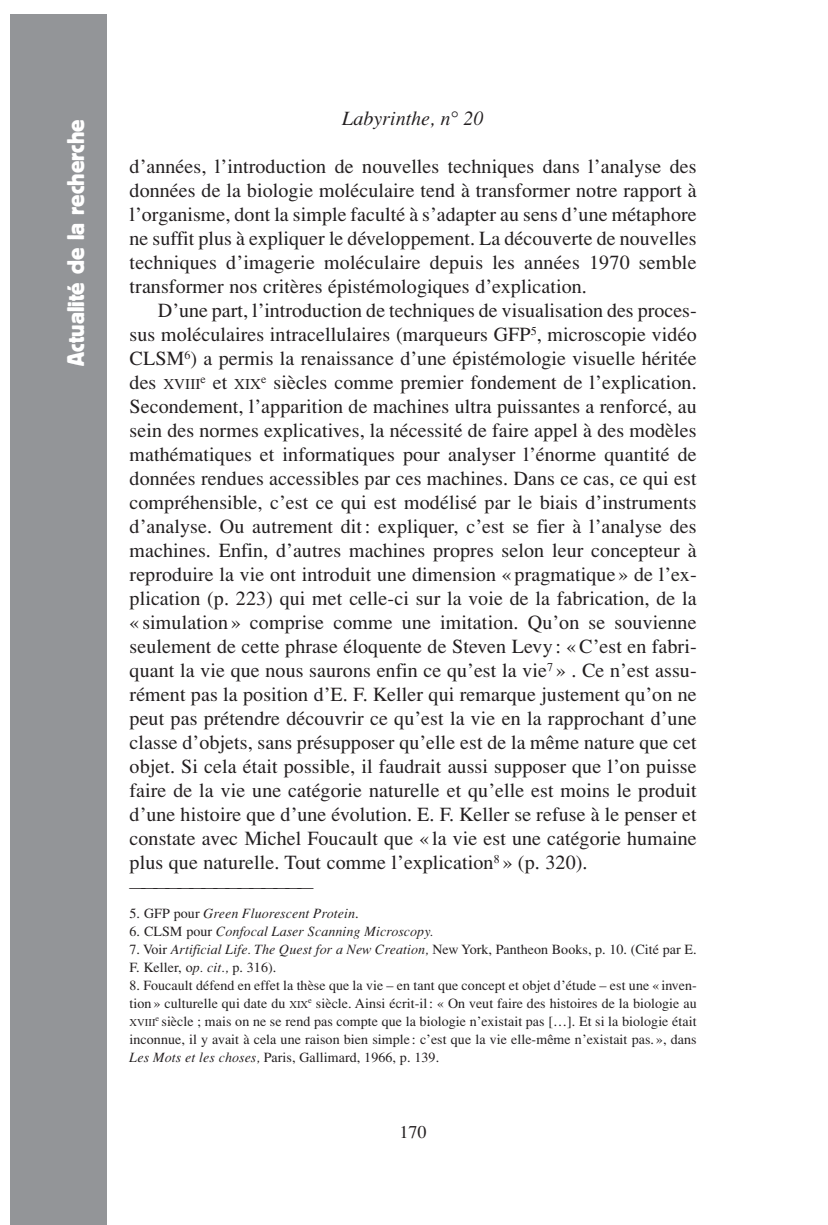
<style>
.page{position:relative;width:828px;height:1225px;background:#fff}
.page>*{position:absolute;margin:0;border:0;box-sizing:border-box;transform-origin:0 0}
.t1{font:24px "Block BE";color:#fff}
.t2{font:20px/24px "Times";letter-spacing:.005em;color:#231f20;text-align:justify}
.t3{font:italic 20px "Times";color:#231f20}
.t4{font:18px "Times";color:#231f20}
.t5{font:16px "Times";color:#231f20}
.t6{font:14px/18px "Times";letter-spacing:.005em;color:#231f20;text-align:justify}
.t7{font:italic 14px "Times";letter-spacing:.005em;color:#231f20}
.s1{font-size:15px}
.s2{font-style:normal}
.s3{font-style:italic}
.s4{font-size:10.4px}
</style>
<div class="page">
<div style="left:10px;top:14px;width:97px;height:1210px;background:#939598"></div>
<p class="t1" style="left:67px;top:365px;width:248px;rotate:-90deg">Actualité de la recherche</p>
<p class="t3" style="left:342px;top:111px;width:143px">Labyrinthe, n° 20</p>
<p class="t2" style="left:130px;top:156px;width:568px">d’années, l’introduction de nouvelles techniques dans l’analyse des données de la biologie moléculaire tend à transformer notre rapport à l’organisme, dont la simple faculté à s’adapter au sens d’une métaphore ne suffit plus à expliquer le développement. La découverte de nouvelles techniques d’imagerie moléculaire depuis les années 1970 semble transformer nos critères épistémologiques d’explication.</p>
<p class="t2" style="left:130px;top:300px;width:568px;text-indent:28px">D’une part, l’introduction de techniques de visualisation des proces&shy;sus moléculaires intracellulaires (marqueurs GFP<sup>5</sup>, microscopie vidéo CLSM<sup>6</sup>) a permis la renaissance d’une épistémologie visuelle héritée des <span class="s1">XVIII</span><sup>e</sup> et <span class="s1">XIX</span><sup>e</sup> siècles comme premier fondement de l’explication.<br>Secondement, l’apparition de machines ultra puissantes a renforcé, au sein des normes explicatives, la nécessité de faire appel à des modèles mathématiques et informatiques pour analyser l’énorme quantité de données rendues accessibles par ces machines. Dans ce cas, ce qui est compréhensible, c’est ce qui est modélisé par le biais d’instruments d’analyse. Ou autrement dit : expliquer, c’est se fier à l’analyse des machines. Enfin, d’autres machines propres selon leur concepteur à reproduire la vie ont introduit une dimension « pragmatique » de l’ex&shy;plication (p. 223) qui met celle-ci sur la voie de la fabrication, de la « simulation » comprise comme une imitation. Qu’on se souvienne seulement de cette phrase éloquente de Steven Levy : « C’est en fabri&shy;quant la vie que nous saurons enfin ce qu’est la vie<sup>7</sup> » . Ce n’est assu&shy;rément pas la position d’E. F. Keller qui remarque justement qu’on ne peut pas prétendre découvrir ce qu’est la vie en la rapprochant d’une classe d’objets, sans présupposer qu’elle est de la même nature que cet objet. Si cela était possible, il faudrait aussi supposer que l’on puisse faire de la vie une catégorie naturelle et qu’elle est moins le produit d’une histoire que d’une évolution. E. F. Keller se refuse à le penser et constate avec Michel Foucault que « la vie est une catégorie humaine plus que naturelle. Tout comme l’explication<sup>8</sup> » (p. 320).</p>
<p class="t5" style="left:130px;top:881px;width:185px">———————————————</p>
<p class="t7" style="left:130px;top:907px;width:230px"><span class="s2">5. GFP pour</span> Green Fluorescent Protein<span class="s2">.</span></p>
<p class="t7" style="left:130px;top:925px;width:305px"><span class="s2">6. CLSM pour</span> Confocal Laser Scanning Microscopy.</p>
<p class="t6" style="left:130px;top:941px;width:568px">7. Voir <span class="s3">Artificial Life. The Quest for a New Creation,</span> New York, Pantheon Books, p. 10. (Cité par E.</p>
<p class="t6" style="left:130px;top:959px;width:148px">F. Keller, o<span class="s3">p. cit.,</span> p. 316).</p>
<p class="t6" style="left:130px;top:977px;width:569px">8. Foucault défend en effet la thèse que la vie – en tant que concept et objet d’étude – est une « inven&shy;tion » culturelle qui date du <span class="s4">XIX</span><sup>e</sup> siècle. Ainsi écrit-il: « On veut faire des histoires de la biologie au <span class="s4">XVIII</span><sup>e</sup> siècle ; mais on ne se rend pas compte que la biologie n’existait pas […]. Et si la biologie était inconnue, il y avait à cela une raison bien simple : c’est que la vie elle-même n’existait pas. », dans <span class="s3">Les Mots et les choses,</span> Paris, Gallimard, 1966, p. 139.</p>
<p class="t4" style="left:400px;top:1125px;width:28px">170</p>
</div>
